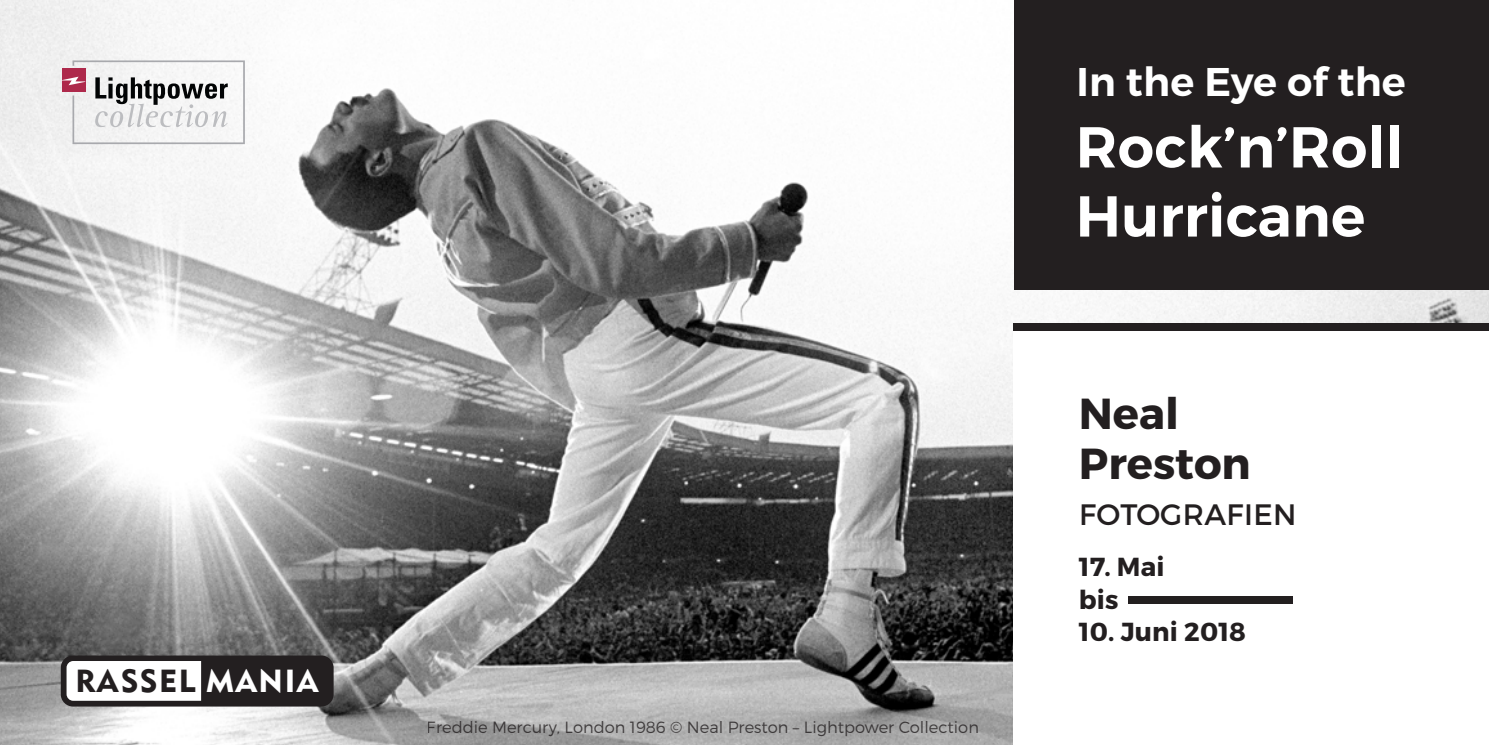
<style>
.page{position:relative;width:1489px;height:745px;background:#fff}
.page>*{position:absolute;margin:0;border:0;box-sizing:border-box;transform-origin:0 0}
.t1{font:600 57.5px "Montserrat";letter-spacing:.005em;color:#fff}
.t2{font:700 43.25px "Montserrat";color:#231f20}
.t3{font:600 40px "Montserrat";letter-spacing:.005em;color:#fff}
.t4{font:31.5px "Geometric 415 BT Black A";letter-spacing:.055em;color:#231f20}
.t5{font:29.5px "Montserrat";letter-spacing:.015em;color:#231f20}
.t6{font:700 26px "Montserrat";letter-spacing:.005em;color:#231f20}
.t7{font:300 16.25px "Montserrat";color:#231f20}
.s1{color:#fff}
</style>
<div class="page">
<img style="left:0;top:0;width:1488px;height:744px">
<div style="left:61px;top:655px;width:272px;height:51px;background:#231f20;border-radius:12px"></div>
<div style="left:67px;top:661px;width:134px;height:39px;background:#fff"></div>
<div style="left:1013px;top:326px;width:475px;height:418px;background:#fff"></div>
<div style="left:1013px;top:322px;width:475px;height:8px;background:#231f20"></div>
<div style="left:1128px;top:596px;width:164px;height:8px;background:#231f20"></div>
<div style="left:1014px;top:0;width:474px;height:290px;background:#231f20"></div>
<svg style="left:62px;top:60px;width:183px;height:84px"></svg>
<p class="t4" style="left:75px;top:660px;width:244px">RASSEL <span class="s1">MANIA</span></p>
<p class="t7" style="left:427px;top:717px;width:553px">Freddie Mercury, London 1986 © Neal Preston – Lightpower Collection</p>
<p class="t3" style="left:1076px;top:57px;width:331px">In the Eye of the</p>
<p class="t1" style="left:1075px;top:111px;width:330px">Rock’n’Roll</p>
<p class="t1" style="left:1075px;top:180px;width:291px">Hurricane</p>
<p class="t2" style="left:1078px;top:387px;width:102px">Neal</p>
<p class="t2" style="left:1078px;top:436px;width:173px">Preston</p>
<p class="t5" style="left:1078px;top:496px;width:219px">FOTOGRAFIEN</p>
<p class="t6" style="left:1078px;top:550px;width:87px">17. Mai</p>
<p class="t6" style="left:1078px;top:583px;width:41px">bis</p>
<p class="t6" style="left:1078px;top:615px;width:169px">10. Juni 2018</p>
</div>
